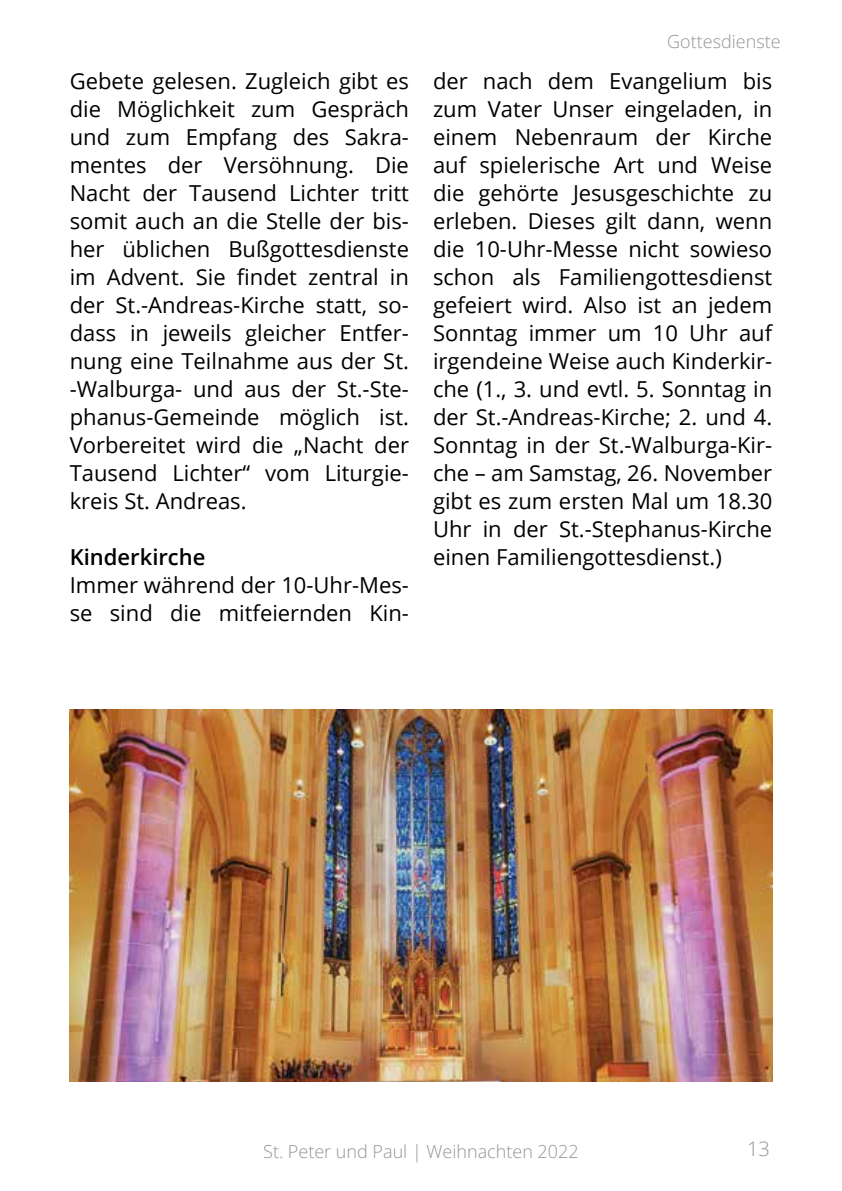
<style>
.page{position:relative;width:842px;height:1191px;background:#fff}
.page>*{position:absolute;margin:0;border:0;box-sizing:border-box;transform-origin:0 0}
.t1{font:22px/28px "Open Sans";color:#000;text-align:justify}
.t2{font:600 22px "Open Sans";color:#000}
.t3{font:300 20px "Open Sans";color:#939598}
.t4{font:300 18px "Open Sans";color:#939598}
</style>
<div class="page">
<img style="left:70px;top:709px;width:702px;height:372px">
<p class="t1" style="left:70px;top:66px;width:341px">Gebete gelesen. Zugleich gibt es die Möglichkeit zum Gespräch und zum Empfang des Sakra&shy;mentes der Versöhnung. Die Nacht der Tausend Lichter tritt somit auch an die Stelle der bis&shy;her üblichen Bußgottesdienste im Advent. Sie findet zentral in der St.-Andreas-Kirche statt, so&shy;dass in jeweils gleicher Entfer&shy;nung eine Teilnahme aus der St. -Walburga- und aus der St.-Ste&shy;phanus-Gemeinde möglich ist.<br>Vorbereitet wird die „Nacht der Tausend Lichter“ vom Liturgie&shy;kreis St. Andreas.</p>
<p class="t2" style="left:70px;top:542px;width:137px">Kinderkirche</p>
<p class="t1" style="left:70px;top:570px;width:341px">I mmer während der 10-Uhr-Mes&shy;se sind die mitfeiernden Kin-</p>
<p class="t4" style="left:667px;top:29px;width:115px">Gottesdienste</p>
<p class="t1" style="left:433px;top:66px;width:341px">der nach dem Evangelium bis zum Vater Unser eingeladen, in einem Nebenraum der Kirche auf spielerische Art und Weise die gehörte Jesusgeschichte zu erleben. Dieses gilt dann, wenn die 10-Uhr-Messe nicht sowieso schon als Familiengottesdienst gefeiert wird. Also ist an jedem Sonntag immer um 10 Uhr auf irgendeine Weise auch Kinderkir&shy;che (1., 3. und evtl. 5. Sonntag in der St.-Andreas-Kirche; 2. und 4.<br>Sonntag in der St.-Walburga-Kir&shy;che – am Samstag, 26. November gibt es zum ersten Mal um 18.30<br>Uhr in der St.-Stephanus-Kirche einen Familiengottesdienst.)</p>
<p class="t4" style="left:263px;top:1138px;width:317px">St. Peter und Paul | Weihnachten 2022</p>
<p class="t3" style="left:747px;top:1134px;width:24px">13</p>
</div>
